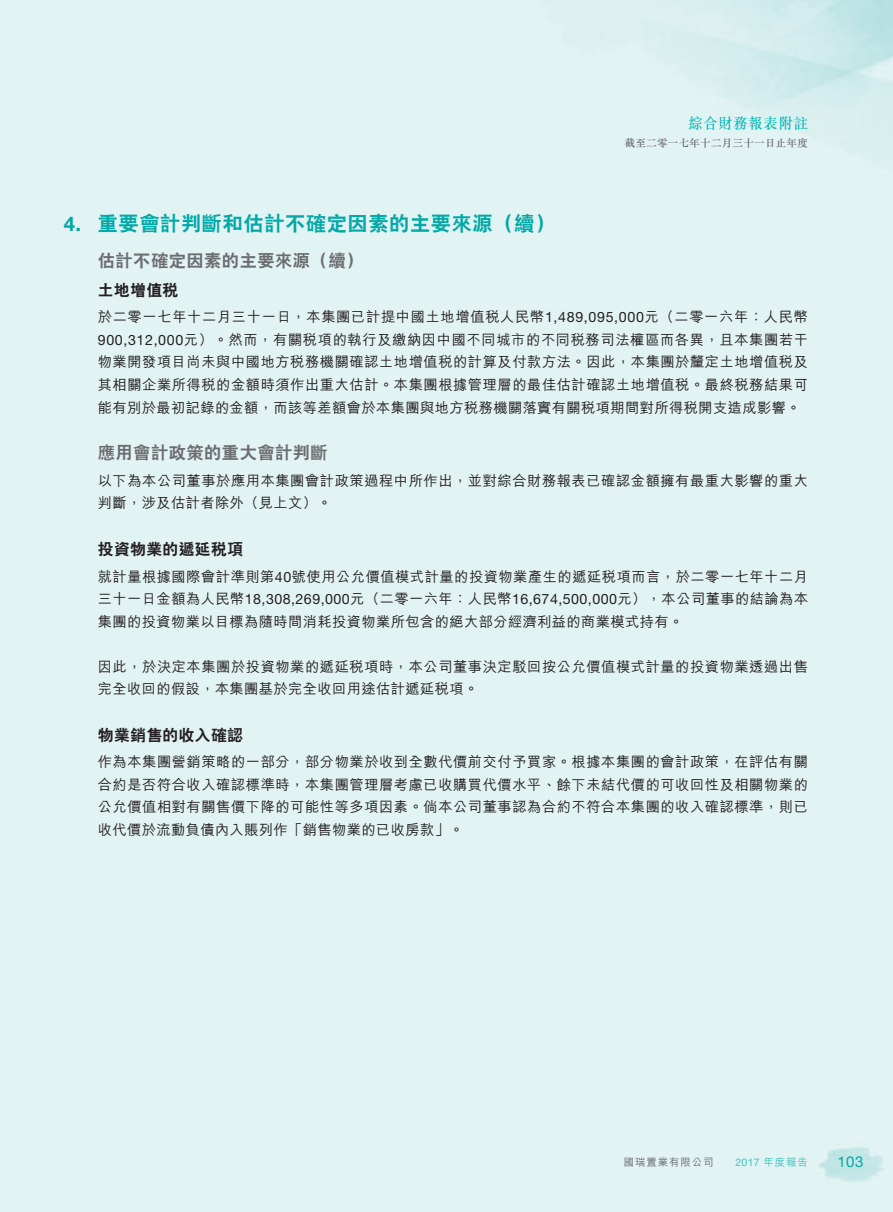
<style>
.page{position:relative;width:893px;height:1212px;background:#fff}
.page>*{position:absolute;margin:0;border:0;box-sizing:border-box;transform-origin:0 0}
._3__標題{font:800 20.25px "C Hei 2 HK";letter-spacing:.03em;color:#00a9a7}
._4__副標題{font:800 17.25px "C Hei 2 HK";letter-spacing:.03em;color:#6c6d70}
._5__副副標題{font:800 15.75px "C Hei 2 HK";letter-spacing:.03em;color:#231f20}
.t1{font:500 15px "M Sung HK";letter-spacing:.055em;color:#03b9b8;scale:.95 1}
._1__內文{font:15px "Helvetica Neue LT Std";color:#00a9a7}
._1__內文-2{font:500 14.25px/22.5px "M Hei HK";letter-spacing:.03em;color:#231f20;text-align:justify}
.t2{font:500 10.5px "M Sung HK";letter-spacing:.03em;color:#636366}
.t3{font:500 10.5px "M Hei HK";letter-spacing:.08em;color:#6c6d70}
.t4{font:10.5px "Helvetica Neue LT Std";color:#42c0c0}
.s1{font-family:"Helvetica Neue LT Std";font-weight:700}
.s2{font-family:"Helvetica Neue LT Std";font-weight:400}
.s3{font-family:"M Hei HK";font-weight:500}
</style>
<div class="page">
<p class="t1" style="left:688px;top:113px;width:127px">綜合財務報表附註</p>
<p class="t2" style="left:625px;top:136px;width:185px">截至二零一七年十二月三十一日止年度</p>
<p class="_3__標題" style="left:64px;top:213px;width:493px"><span class="s1">4.</span> 重要會計判斷和估計不確定因素的主要來源（續）</p>
<p class="_4__副標題" style="left:98px;top:252px;width:267px">估計不確定因素的主要來源（續）</p>
<p class="_5__副副標題" style="left:98px;top:282px;width:82px">土地增值稅</p>
<p class="_1__內文-2" style="left:98px;top:305px;width:712px">於二零一七年十二月三十一日，本集團已計提中國土地增值稅人民幣<span class="s2">1,489,095,000</span>元（二零一六年：人民幣<span class="s2">900,312,000</span>元）。然而，有關稅項的執行及繳納因中國不同城市的不同稅務司法權區而各異，且本集團若干物業開發項目尚未與中國地方稅務機關確認土地增值稅的計算及付款方法。因此，本集團於釐定土地增值稅及其相關企業所得稅的金額時須作出重大估計。本集團根據管理層的最佳估計確認土地增值稅。最終稅務結果可能有別於最初記錄的金額，而該等差額會於本集團與地方稅務機關落實有關稅項期間對所得稅開支造成影響。</p>
<p class="_4__副標題" style="left:98px;top:444px;width:232px">應用會計政策的重大會計判斷</p>
<p class="_1__內文-2" style="left:98px;top:468px;width:712px">以下為本公司董事於應用本集團會計政策過程中所作出，並對綜合財務報表已確認金額擁有最重大影響的重大判斷，涉及估計者除外（見上文）。</p>
<p class="_5__副副標題" style="left:98px;top:541px;width:147px">投資物業的遞延稅項</p>
<p class="_1__內文-2" style="left:98px;top:564px;width:712px">就計量根據國際會計準則第<span class="s2">40</span>號使用公允價值模式計量的投資物業產生的遞延稅項而言，於二零一七年十二月三十一日金額為人民幣<span class="s2">18,308,269,000</span>元（二零一六年：人民幣<span class="s2">16,674,500,000</span>元），本公司董事的結論為本集團的投資物業以目標為隨時間消耗投資物業所包含的絕大部分經濟利益的商業模式持有。</p>
<p class="_1__內文-2" style="left:98px;top:654px;width:712px">因此，於決定本集團於投資物業的遞延稅項時，本公司董事決定駁回按公允價值模式計量的投資物業透過出售完全收回的假設，本集團基於完全收回用途估計遞延稅項。</p>
<p class="_5__副副標題" style="left:98px;top:727px;width:147px">物業銷售的收入確認</p>
<p class="_1__內文-2" style="left:98px;top:749px;width:712px">作為本集團營銷策略的一部分，部分物業於收到全數代價前交付予買家。根據本集團的會計政策，在評估有關合約是否符合收入確認標準時，本集團管理層考慮已收購買代價水平、餘下未結代價的可收回性及相關物業的公允價值相對有關售價下降的可能性等多項因素。倘本公司董事認為合約不符合本集團的收入確認標準，則已收代價於流動負債內入賬列作「銷售物業的已收房款」。</p>
<p class="t3" style="left:624px;top:1154px;width:91px">國瑞置業有限公司</p>
<p class="t4" style="left:735px;top:1156px;width:74px">2017 <span class="s3">年度報告</span></p>
<p class="_1__內文" style="left:837px;top:1153px;width:27px">103</p>
</div>
